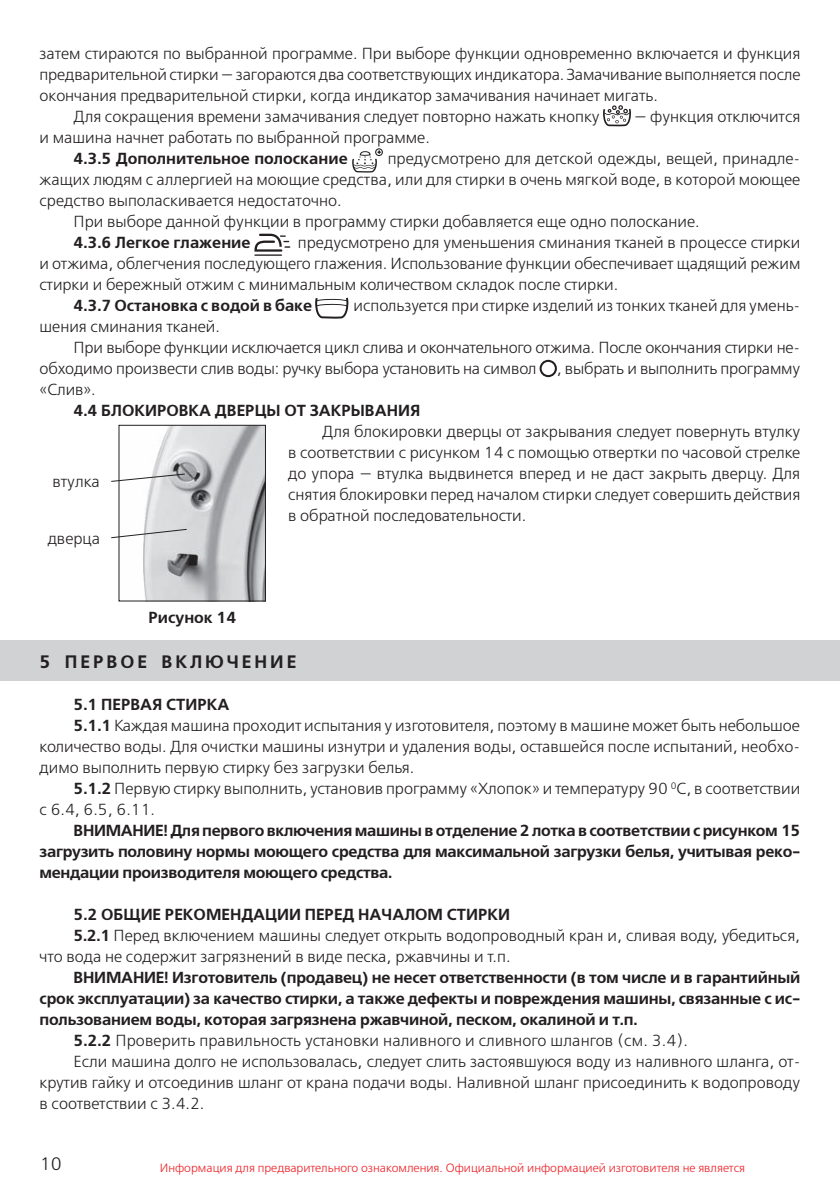
<style>
.page{position:relative;width:840px;height:1191px;background:#fff}
.page>*{position:absolute;margin:0;border:0;box-sizing:border-box;transform-origin:0 0}
.t1{font:18px "Free Set Demi Bold C";letter-spacing:.165em;color:#231f20}
.t2{font:18px "Free Set Light C";color:#231f20}
.t3{font:16px/21px "Free Set Light C";color:#231f20;text-align:justify}
.t4{font:16px/21px "Free Set Demi Bold C";color:#231f20;text-align:justify}
.t5{font:16px "Free Set C";color:#231f20}
.t6{font:12px "Free Set Light C";color:#ee1d23}
.s1{font-family:"Free Set Demi Bold C"}
</style>
<div class="page">
<div style="left:0;top:640px;width:839px;height:40px;background:#d1d2d4"></div>
<svg style="left:603px;top:105px;width:27px;height:21px"></svg>
<svg style="left:352px;top:148px;width:30px;height:24px"></svg>
<svg style="left:254px;top:234px;width:36px;height:18px"></svg>
<hr style="left:254px;top:254px;width:28px;height:2px;background:#231f20">
<svg style="left:315px;top:298px;width:33px;height:21px"></svg>
<svg style="left:539px;top:360px;width:17px;height:17px"></svg>
<svg style="left:111px;top:425px;width:155px;height:176px"></svg>
<p class="t3" style="left:40px;top:44px;width:761px">затем стираются по выбранной программе. При выборе функции одновременно включается и функция</p>
<p class="t3" style="left:40px;top:65px;width:762px">предварительной стирки — загораются два соответствующих индикатора. Замачивание выполняется после</p>
<p class="t3" style="left:40px;top:86px;width:619px">окончания предварительной стирки, когда индикатор замачивания начинает мигать.</p>
<p class="t3" style="left:74px;top:107px;width:527px">Для сокращения времени замачивания следует повторно нажать кнопку</p>
<p class="t3" style="left:634px;top:107px;width:167px">— функция отключится</p>
<p class="t3" style="left:40px;top:128px;width:391px">и машина начнет работать по выбранной программе.</p>
<p class="t4" style="left:74px;top:149px;width:275px">4.3.5 Дополнительное полоскание</p>
<p class="t3" style="left:387px;top:149px;width:414px">предусмотрено для детской одежды, вещей, принадле-</p>
<p class="t3" style="left:40px;top:170px;width:761px">жащих людям с аллергией на моющие средства, или для стирки в очень мягкой воде, в которой моющее</p>
<p class="t3" style="left:40px;top:191px;width:303px">средство выполаскивается недостаточно.</p>
<p class="t3" style="left:74px;top:212px;width:627px">При выборе данной функции в программу стирки добавляется еще одно полоскание.</p>
<p class="t4" style="left:74px;top:233px;width:178px">4.3.6 Легкое глажение</p>
<p class="t3" style="left:40px;top:233px;width:761px;text-indent:258px">предусмотрено для уменьшения сминания тканей в процессе стирки и отжима, облегчения последующего глажения. Использование функции обеспечивает щадящий режим стирки и бережный отжим с минимальным количеством складок после стирки.</p>
<p class="t4" style="left:74px;top:296px;width:240px">4.3.7 Остановка с водой в баке</p>
<p class="t3" style="left:353px;top:296px;width:448px">используется при стирке изделий из тонких тканей для умень-</p>
<p class="t3" style="left:40px;top:317px;width:182px">шения сминания тканей.</p>
<p class="t3" style="left:74px;top:338px;width:727px">При выборе функции исключается цикл слива и окончательного отжима. После окончания стирки не-</p>
<p class="t3" style="left:40px;top:359px;width:498px">обходимо произвести слив воды: ручку выбора установить на символ</p>
<p class="t3" style="left:556px;top:359px;width:245px">, выбрать и выполнить программу</p>
<p class="t3" style="left:40px;top:380px;width:58px">«Слив».</p>
<p class="t4" style="left:74px;top:401px;width:348px">4.4 БЛОКИРОВКА ДВЕРЦЫ ОТ ЗАКРЫВАНИЯ</p>
<p class="t3" style="left:288px;top:422px;width:513px;text-indent:34px">Для блокировки дверцы от закрывания следует повернуть втулку в соответствии с рисунком 14 с помощью отвертки по часовой стрелке до упора — втулка выдвинется вперед и не даст закрыть дверцу. Для снятия блокировки перед началом стирки следует совершить действия в обратной последовательности.</p>
<p class="t5" style="left:52px;top:471px;width:49px">втулка</p>
<p class="t5" style="left:48px;top:529px;width:54px">дверца</p>
<p class="t4" style="left:148px;top:608px;width:89px">Рисунок 14</p>
<p class="t1" style="left:40px;top:651px;width:258px">5 ПЕРВОЕ ВКЛЮЧЕНИЕ</p>
<p class="t4" style="left:74px;top:694px;width:157px">5.1 ПЕРВАЯ СТИРКА</p>
<p class="t3" style="left:40px;top:716px;width:761px;text-indent:34px"><span class="s1">5.1.1</span> Каждая машина проходит испытания у изготовителя, поэтому в машине может быть небольшое количество воды. Для очистки машины изнутри и удаления воды, оставшейся после испытаний, необхо&shy;димо выполнить первую стирку без загрузки белья.</p>
<p class="t3" style="left:40px;top:779px;width:761px;text-indent:34px"><span class="s1">5.1.2</span> Первую стирку выполнить, установив программу «Хлопок» и температуру 90 <sup>0</sup>С, в соответствии с 6.4, 6.5, 6.11.</p>
<p class="t4" style="left:40px;top:820px;width:761px;text-indent:34px">ВНИМАНИЕ! Для первого включения машины в отделение 2 лотка в соответствии с рисунком 15 загрузить половину нормы моющего средства для максимальной загрузки белья, учитывая реко&shy;мендации производителя моющего средства.</p>
<p class="t4" style="left:74px;top:904px;width:437px">5.2 ОБЩИЕ РЕКОМЕНДАЦИИ ПЕРЕД НАЧАЛОМ СТИРКИ</p>
<p class="t3" style="left:40px;top:926px;width:761px;text-indent:34px"><span class="s1">5.2.1</span> Перед включением машины следует открыть водопроводный кран и, сливая воду, убедиться, что вода не содержит загрязнений в виде песка, ржавчины и т.п.</p>
<p class="t4" style="left:40px;top:967px;width:761px;text-indent:34px">ВНИМАНИЕ! Изготовитель (продавец) не несет ответственности (в том числе и в гарантийный срок эксплуатации) за качество стирки, а также дефекты и повреждения машины, связанные с ис&shy;пользованием воды, которая загрязнена ржавчиной, песком, окалиной и т.п.</p>
<p class="t3" style="left:74px;top:1031px;width:615px"><span class="s1">5.2.2</span> Проверить правильность установки наливного и сливного шлангов (см. 3.4).</p>
<p class="t3" style="left:74px;top:1052px;width:727px">Если машина долго не использовалась, следует слить застоявшуюся воду из наливного шланга, от-</p>
<p class="t3" style="left:40px;top:1073px;width:761px">крутив гайку и отсоединив шланг от крана подачи воды. Наливной шланг присоединить к водопроводу</p>
<p class="t3" style="left:40px;top:1094px;width:166px">в соответствии с 3.4.2.</p>
<p class="t2" style="left:40px;top:1154px;width:24px">10</p>
<p class="t6" style="left:160px;top:1161px;width:586px">Информация для предварительного ознакомления. Официальной информацией изготовителя не является</p>
</div>
